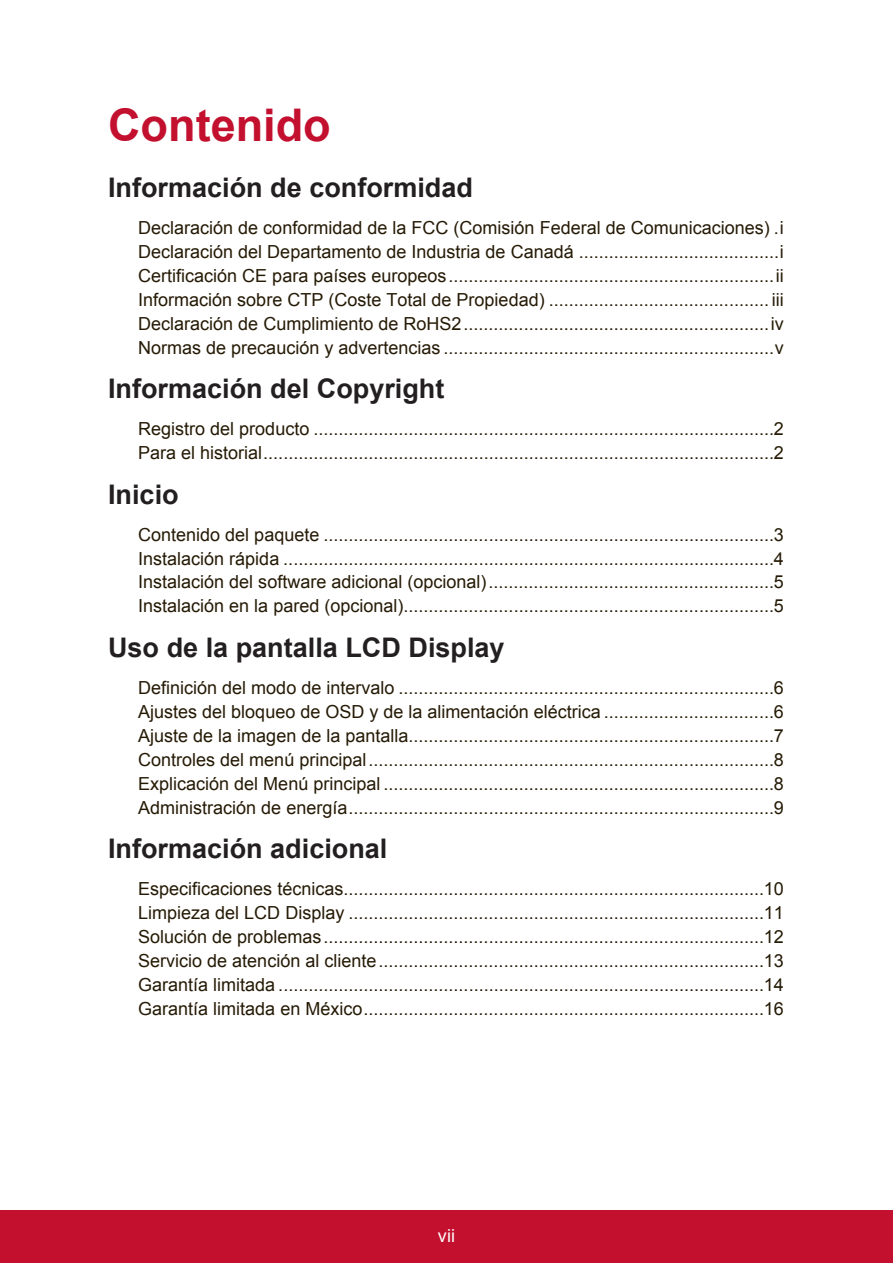
<style>
.page{position:relative;width:893px;height:1263px;background:#fff}
.page>*{position:absolute;margin:0;border:0;box-sizing:border-box;transform-origin:0 0}
.t1{font:700 45px "Arial";color:#c3102f}
.t2{font:700 27px "Arial";color:#231f20}
.t3{font:18px/24px "Arial";color:#251a05;text-align:justify}
.t4{font:18px "Arial";color:#fff}
</style>
<div class="page">
<div style="left:0;top:1210px;width:892px;height:53px;background:#c3102f"></div>
<h1 class="t1" style="left:108px;top:95px;width:224px">Contenido</h1>
<h2 class="t2" style="left:108px;top:170px;width:366px">Información de conformidad</h2>
<p class="t3" style="left:138px;top:216px;width:647px">Declaración de conformidad de la FCC (Comisión Federal de Comunicaciones) .i Declaración del Departamento de Industria de Canadá ........................................i Certificación CE para países europeos.................................................................ii Información sobre CTP (Coste Total de Propiedad) ............................................ iii Declaración de Cumplimiento de RoHS2.............................................................iv Normas de precaución y advertencias ..................................................................v</p>
<h2 class="t2" style="left:108px;top:371px;width:338px">Información del Copyright</h2>
<p class="t3" style="left:138px;top:417px;width:646px">Registro del producto ............................................................................................2<br>Para el historial......................................................................................................2</p>
<h2 class="t2" style="left:108px;top:476px;width:72px">Inicio</h2>
<p class="t3" style="left:138px;top:522px;width:646px">Contenido del paquete ..........................................................................................3<br>Instalación rápida ..................................................................................................4<br>Instalación del software adicional (opcional).........................................................5<br>Instalación en la pared (opcional)..........................................................................5</p>
<h2 class="t2" style="left:108px;top:629px;width:398px">Uso de la pantalla LCD Display</h2>
<p class="t3" style="left:138px;top:676px;width:647px">Definición del modo de intervalo ...........................................................................6<br>Ajustes del bloqueo de OSD y de la alimentación eléctrica ..................................6<br>Ajuste de la imagen de la pantalla.........................................................................7<br>Controles del menú principal.................................................................................8<br>Explicación del Menú principal ..............................................................................8<br>Administración de energía.....................................................................................9</p>
<h2 class="t2" style="left:108px;top:831px;width:281px">Información adicional</h2>
<p class="t3" style="left:138px;top:877px;width:646px">Especificaciones técnicas....................................................................................10<br>Limpieza del LCD Display ...................................................................................11<br>Solución de problemas........................................................................................12<br>Servicio de atención al cliente.............................................................................13<br>Garantía limitada .................................................................................................14<br>Garantía limitada en México................................................................................16</p>
<p class="t4" style="left:438px;top:1223px;width:18px">vii</p>
</div>
